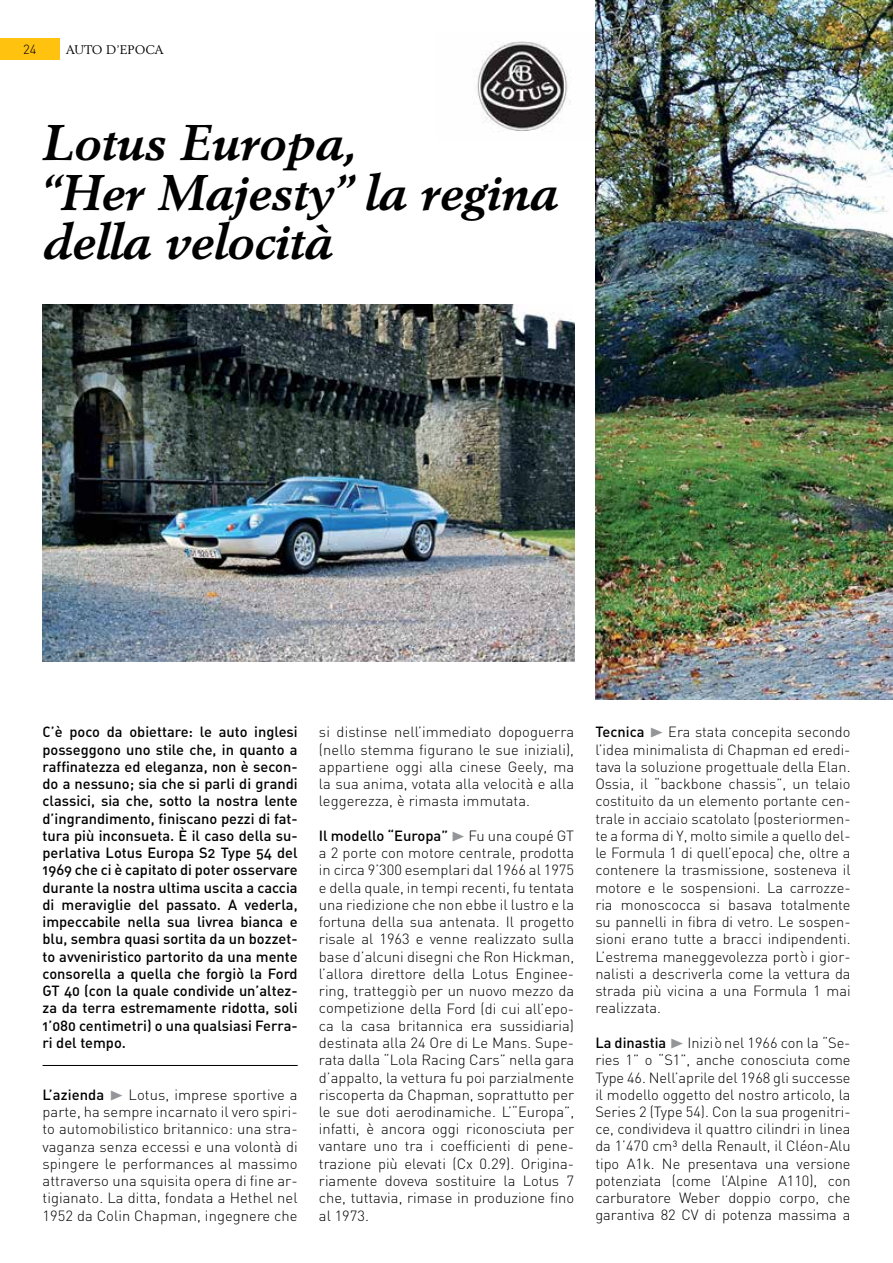
<style>
.page{position:relative;width:893px;height:1263px;background:#fff}
.page>*{position:absolute;margin:0;border:0;box-sizing:border-box;transform-origin:0 0}
.t1{font:italic 700 49.5px/49.5px "Berling";color:#000}
.t2{font:300 14.7px/17.2px "DIN";color:#000;text-align:justify}
.t3{font:14.7px/17.2px "DIN Medium Alternate";color:#000;text-align:justify}
.t4{font:300 13.2px "DIN";color:#000}
.t5{font:12.3px "Berling";color:#000}
.s1{font-weight:500}
.s2{font-family:"Zeal";font-weight:400;color:#939598}
</style>
<div class="page">
<img style="left:477px;top:41px;width:94px;height:90px">
<img style="left:595px;top:0;width:298px;height:699px">
<div style="left:0;top:38px;width:60px;height:22px;background:#ffc20e"></div>
<hr style="left:43px;top:1065px;width:255px;height:1px;background:#000">
<img style="left:43px;top:305px;width:531px;height:357px">
<p class="t4" style="left:23px;top:41px;width:15px">24</p>
<p class="t5" style="left:66px;top:42px;width:100px">AUTO D’EPOCA</p>
<h1 class="t1" style="left:43px;top:117px;width:517px">Lotus Europa,<br>“Her Majesty” la regina della velocità</h1>
<p class="t3" style="left:43px;top:723px;width:257px">C’è poco da obiettare: le auto inglesi posseggono uno stile che, in quanto a raffinatezza ed eleganza, non è secon&shy;do a nessuno; sia che si parli di grandi classici, sia che, sotto la nostra lente d’ingrandimento, finiscano pezzi di fat&shy;tura più inconsueta. È il caso della su&shy;perlativa Lotus Europa S2 Type 54 del 1969 che ci è capitato di poter osservare durante la nostra ultima uscita a caccia di meraviglie del passato. A vederla, impeccabile nella sua livrea bianca e blu, sembra quasi sortita da un bozzet&shy;to avveniristico partorito da una mente consorella a quella che forgiò la Ford GT 40 (con la quale condivide un’altez&shy;za da terra estremamente ridotta, soli 1’080 centimetri) o una qualsiasi Ferra&shy;ri del tempo.</p>
<p class="t2" style="left:43px;top:1086px;width:257px"><span class="s1">L’azienda</span> <span class="s2">®</span> Lotus, imprese sportive a parte, ha sempre incarnato il vero spiri&shy;to automobilistico britannico: una stra&shy;vaganza senza eccessi e una volontà di spingere le performances al massimo attraverso una squisita opera di fine ar&shy;tigianato. La ditta, fondata a Hethel nel 1952 da Colin Chapman, ingegnere che</p>
<p class="t2" style="left:319px;top:723px;width:257px">si distinse nell’immediato dopoguerra (nello stemma figurano le sue iniziali), appartiene oggi alla cinese Geely, ma la sua anima, votata alla velocità e alla leggerezza, è rimasta immutata.</p>
<p class="t2" style="left:319px;top:827px;width:257px"><span class="s1">Il modello “Europa”</span> <span class="s2">®</span> Fu una coupé GT a 2 porte con motore centrale, prodotta in circa 9’300 esemplari dal 1966 al 1975 e della quale, in tempi recenti, fu tentata una riedizione che non ebbe il lustro e la fortuna della sua antenata. Il progetto risale al 1963 e venne realizzato sulla base d’alcuni disegni che Ron Hickman, l’allora direttore della Lotus Enginee&shy;ring, tratteggiò per un nuovo mezzo da competizione della Ford (di cui all’epo&shy;ca la casa britannica era sussidiaria) destinata alla 24 Ore di Le Mans. Supe&shy;rata dalla “Lola Racing Cars” nella gara d’appalto, la vettura fu poi parzialmente riscoperta da Chapman, soprattutto per le sue doti aerodinamiche. L’“Europa”, infatti, è ancora oggi riconosciuta per vantare uno tra i coefficienti di pene&shy;trazione più elevati (Cx 0.29). Origina&shy;riamente doveva sostituire la Lotus 7 che, tuttavia, rimase in produzione fino al 1973.</p>
<p class="t2" style="left:595px;top:723px;width:257px"><span class="s1">Tecnica</span> <span class="s2">®</span> Era stata concepita secondo l’idea minimalista di Chapman ed eredi&shy;tava la soluzione progettuale della Elan.<br>Ossia, il “backbone chassis”, un telaio costituito da un elemento portante cen&shy;trale in acciaio scatolato (posteriormen&shy;te a forma di Y, molto simile a quello del&shy;le Formula 1 di quell’epoca) che, oltre a contenere la trasmissione, sosteneva il motore e le sospensioni. La carrozze&shy;ria monoscocca si basava totalmente su pannelli in fibra di vetro. Le sospen&shy;sioni erano tutte a bracci indipendenti.<br>L’estrema maneggevolezza portò i gior&shy;nalisti a descriverla come la vettura da strada più vicina a una Formula 1 mai realizzata.</p>
<p class="t2" style="left:595px;top:1034px;width:257px"><span class="s1">La dinastia</span> <span class="s2">®</span> Iniziò nel 1966 con la “Se&shy;ries 1” o “S1”, anche conosciuta come Type 46. Nell’aprile del 1968 gli successe il modello oggetto del nostro articolo, la Series 2 (Type 54). Con la sua progenitri&shy;ce, condivideva il quattro cilindri in linea da 1’470 cm³ della Renault, il Cléon-Alu tipo A1k. Ne presentava una versione potenziata (come l’Alpine A110), con carburatore Weber doppio corpo, che garantiva 82 CV di potenza massima a</p>
</div>
